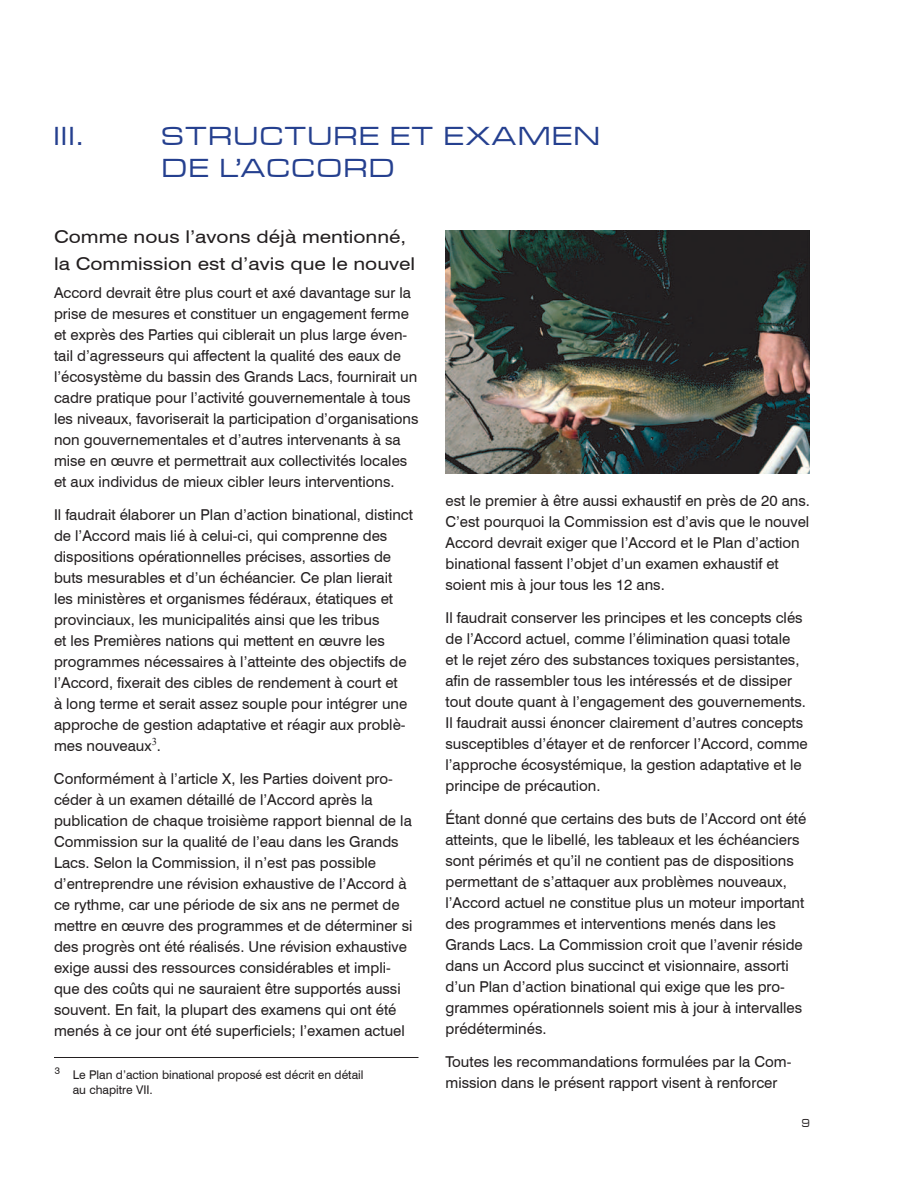
<style>
.page{position:relative;width:918px;height:1188px;background:#fff}
.page>*{position:absolute;margin:0;border:0;box-sizing:border-box;transform-origin:0 0}
.t1{font:27px/31.5px "Microgramma D Medi Exte";letter-spacing:.09em;color:#25408f}
.t2{font:17.7px/27px "Swiss 721 BT";color:#231f20;scale:1.18 1}
.t3{font:15px/21px "Swiss 721 BT";color:#231f20}
.t4{font:12px/15px "Swiss 721 BT";color:#231f20}
.t5{font:12px "Microgramma D Medi Exte";color:#231f20;scale:.8 1}
.t6{font:9.6px "Swiss 721 BT";color:#231f20}
</style>
<div class="page">
<hr style="left:54px;top:1057px;width:364px;height:1px;background:#231f20">
<img style="left:446px;top:231px;width:364px;height:242px">
<h1 class="t1" style="left:54px;top:120px;width:31px">III.</h1>
<h1 class="t1" style="left:162px;top:120px;width:439px">STRUCTURE ET EXAMEN<br>DE L’ACCORD</h1>
<p class="t2" style="left:54px;top:223px;width:308px">Comme nous l’avons déjà mentionné, la Commission est d’avis que le nouvel</p>
<p class="t3" style="left:54px;top:282px;width:366px">Accord devrait être plus court et axé davantage sur la prise de mesures et constituer un engagement ferme et exprès des Parties qui ciblerait un plus large éven&shy;tail d’agresseurs qui affectent la qualité des eaux de l’écosystème du bassin des Grands Lacs, fournirait un cadre pratique pour l’activité gouvernementale à tous les niveaux, favoriserait la participation d’organisations non gouvernementales et d’autres intervenants à sa mise en œuvre et permettrait aux collectivités locales et aux individus de mieux cibler leurs interventions.</p>
<p class="t3" style="left:54px;top:504px;width:361px">Il faudrait élaborer un Plan d’action binational, distinct de l’Accord mais lié à celui-ci, qui comprenne des dispositions opérationnelles précises, assorties de buts mesurables et d’un échéancier. Ce plan lierait les ministères et organismes fédéraux, étatiques et provinciaux, les municipalités ainsi que les tribus<br>et les Premières nations qui mettent en œuvre les programmes nécessaires à l’atteinte des objectifs de l’Accord, fixerait des cibles de rendement à court et<br>à long terme et serait assez souple pour intégrer une approche de gestion adaptative et réagir aux problè&shy;mes nouveaux<sup>3</sup>.</p>
<p class="t3" style="left:54px;top:768px;width:360px">Conformément à l’article X, les Parties doivent pro&shy;céder à un examen détaillé de l’Accord après la publication de chaque troisième rapport biennal de la Commission sur la qualité de l’eau dans les Grands Lacs. Selon la Commission, il n’est pas possible d’entreprendre une révision exhaustive de l’Accord à ce rythme, car une période de six ans ne permet de mettre en œuvre des programmes et de déterminer si des progrès ont été réalisés. Une révision exhaustive exige aussi des ressources considérables et impli&shy;que des coûts qui ne sauraient être supportés aussi souvent. En fait, la plupart des examens qui ont été menés à ce jour ont été superficiels; l’examen actuel</p>
<p class="t6" style="left:55px;top:1064px;width:7px">3</p>
<p class="t4" style="left:73px;top:1067px;width:292px">Le Plan d’action binational proposé est décrit en détail au chapitre VII.</p>
<p class="t3" style="left:446px;top:490px;width:366px">est le premier à être aussi exhaustif en près de 20 ans.<br>C’est pourquoi la Commission est d’avis que le nouvel Accord devrait exiger que l’Accord et le Plan d’action binational fassent l’objet d’un examen exhaustif et soient mis à jour tous les 12 ans.</p>
<p class="t3" style="left:446px;top:607px;width:364px">Il faudrait conserver les principes et les concepts clés de l’Accord actuel, comme l’élimination quasi totale<br>et le rejet zéro des substances toxiques persistantes, afin de rassembler tous les intéressés et de dissiper tout doute quant à l’engagement des gouvernements.<br>Il faudrait aussi énoncer clairement d’autres concepts susceptibles d’étayer et de renforcer l’Accord, comme l’approche écosystémique, la gestion adaptative et le principe de précaution.</p>
<p class="t3" style="left:446px;top:808px;width:362px">Étant donné que certains des buts de l’Accord ont été atteints, que le libellé, les tableaux et les échéanciers sont périmés et qu’il ne contient pas de dispositions permettant de s’attaquer aux problèmes nouveaux, l’Accord actuel ne constitue plus un moteur important des programmes et interventions menés dans les Grands Lacs. La Commission croit que l’avenir réside dans un Accord plus succinct et visionnaire, assorti d’un Plan d’action binational qui exige que les pro&shy;grammes opérationnels soient mis à jour à intervalles prédéterminés.</p>
<p class="t3" style="left:446px;top:1051px;width:347px">Toutes les recommandations formulées par la Com&shy;mission dans le présent rapport visent à renforcer</p>
<p class="t5" style="left:802px;top:1115px;width:11px">9</p>
</div>
